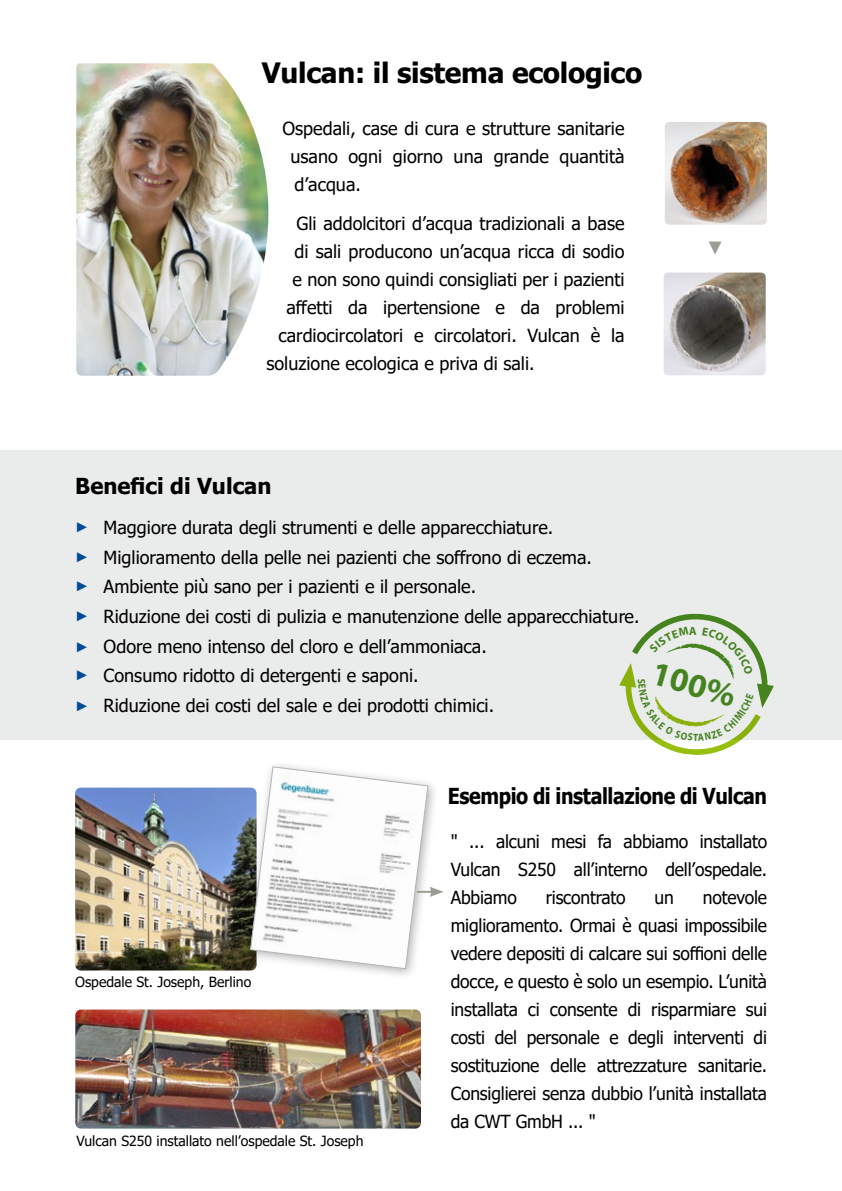
<style>
.page{position:relative;width:842px;height:1191px;background:#fff}
.page>*{position:absolute;margin:0;border:0;box-sizing:border-box;transform-origin:0 0}
.t1{font:700 33.8px "Myriad Pro";color:#4c8f22}
.t2{font:700 28px "Tahoma";letter-spacing:-.01em;color:#000}
.t3{font:700 22px "Tahoma";letter-spacing:-.02em;color:#000;scale:.89 1}
.t4{font:700 22px "Tahoma";color:#000}
.t5{font:18px/28px "Tahoma";color:#000;text-align:justify}
.t6{font:700 18px "Arial";color:#9d9c95}
.t7{font:14px "Tahoma";color:#000}
.s1{font-family:"Arial";font-weight:700;font-size:14px;color:#004a98}
.s2{font-family:"Arial";font-size:14px;color:#004a98}
</style>
<div class="page">
<div style="left:0;top:451px;width:842px;height:289px;background:#eaebeb"></div>
<img style="left:664px;top:272px;width:102px;height:103px">
<img style="left:665px;top:122px;width:102px;height:103px">
<img style="left:75px;top:787px;width:168px;height:183px">
<img style="left:75px;top:1009px;width:346px;height:119px">
<div style="left:243px;top:759px;width:196px;height:221px;background:#000;opacity:.3"></div>
<svg style="left:250px;top:766px;width:194px;height:203px"></svg>
<img style="left:76px;top:63px;width:192px;height:313px">
<svg style="left:619px;top:613px;width:155px;height:142px"></svg>
<h2 class="t2" style="left:262px;top:53px;width:382px">Vulcan: il sistema ecologico</h2>
<p class="t5" style="left:290px;top:115px;width:335px;text-indent:-8px">Ospedali, case di cura e strutture sanitarie usano ogni giorno una grande quantità d’acqua.</p>
<p class="t5" style="left:296px;top:211px;width:329px">Gli addolcitori d’acqua tradizionali a base</p>
<p class="t5" style="left:294px;top:239px;width:332px">di sali producono un’acqua ricca di sodio</p>
<p class="t5" style="left:292px;top:267px;width:334px">e non sono quindi consigliati per i pazienti</p>
<p class="t5" style="left:286px;top:295px;width:340px">affetti da ipertensione e da problemi</p>
<p class="t5" style="left:278px;top:323px;width:348px">cardiocircolatori e circolatori. Vulcan è la</p>
<p class="t5" style="left:266px;top:351px;width:270px">soluzione ecologica e priva di sali.</p>
<p class="t6" style="left:728px;top:238px;width:20px;rotate:90deg">►</p>
<p class="t4" style="left:75px;top:470px;width:198px">Benefici di Vulcan</p>
<p class="t5" style="left:75px;top:513px;width:566px;line-height:29.6px;text-align:left"><span class="s1">►</span> Maggiore durata degli strumenti e delle apparecchiature.<br><span class="s1">►</span> Miglioramento della pelle nei pazienti che soffrono di eczema.<br><span class="s2">►</span> Ambiente più sano per i pazienti e il personale.<br><span class="s1">►</span> Riduzione dei costi di pulizia e manutenzione delle apparecchiature. <span class="s1">►</span> Odore meno intenso del cloro e dell’ammoniaca.<br><span class="s1">►</span> Consumo ridotto di detergenti e saponi.<br><span class="s1">►</span> Riduzione dei costi del sale e dei prodotti chimici.</p>
<h1 class="t1" style="left:659px;top:651px;width:87px;rotate:16deg">100%</h1>
<p class="t7" style="left:75px;top:972px;width:178px">Ospedale St. Joseph, Berlino</p>
<p class="t7" style="left:76px;top:1131px;width:289px">Vulcan S250 installato nell’ospedale St. Joseph</p>
<p class="t3" style="left:448px;top:780px;width:360px">Esempio di installazione di Vulcan</p>
<p class="t5" style="left:451px;top:828px;width:318px">" ... alcuni mesi fa abbiamo installato Vulcan S250 all’interno dell’ospedale.<br>Abbiamo</p>
<p class="t5" style="left:451px;top:884px;width:318px;text-indent:252px">notevole miglioramento. Ormai è quasi impossibile vedere depositi di calcare sui soffioni delle docce, e questo è solo un esempio. L’unità installata ci consente di risparmiare sui costi del personale e degli interventi di sostituzione delle attrezzature sanitarie.<br>Consiglierei senza dubbio l’unità installata da CWT GmbH ... "</p>
<p class="t5" style="left:546px;top:884px;width:81px">riscontrato</p>
<p class="t5" style="left:655px;top:884px;width:21px">un</p>
</div>
